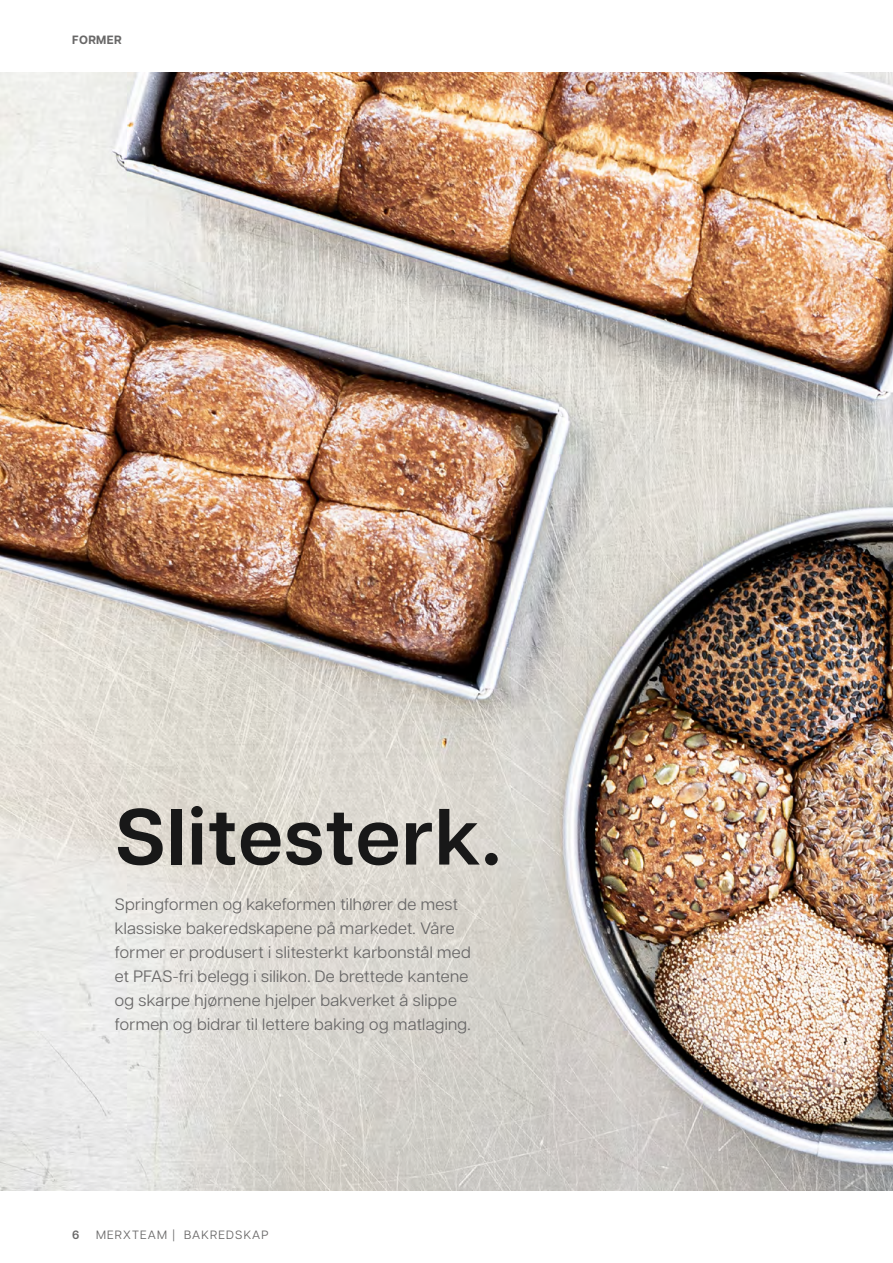
<style>
.page{position:relative;width:893px;height:1263px;background:#fff}
.page>*{position:absolute;margin:0;border:0;box-sizing:border-box;transform-origin:0 0}
.t1{font:600 79.5px "Articulat CF";letter-spacing:.02em;color:#181818}
.t2{font:16.5px/24px "Articulat CF";letter-spacing:.02em;color:#696868}
.t3{font:12px "Articulat CF";letter-spacing:.1em;color:#696868}
.t4{font:700 12px "Articulat CF";letter-spacing:.03em;color:#696868}
.t5{font:600 12px "Articulat CF";color:#696868}
</style>
<div class="page">
<img style="left:0;top:72px;width:893px;height:1119px">
<p class="t4" style="left:72px;top:31px;width:51px">FORMER</p>
<h1 class="t1" style="left:115px;top:778px;width:387px">Slitesterk.</h1>
<p class="t2" style="left:115px;top:891px;width:358px">Springformen og kakeformen tilhører de mest klassiske bakeredskapene på markedet. Våre former er produsert i slitesterkt karbonstål med et PFAS-fri belegg i silikon. De brettede kantene og skarpe hjørnene hjelper bakverket å slippe formen og bidrar til lettere baking og matlaging.</p>
<p class="t5" style="left:72px;top:1225px;width:9px">6</p>
<p class="t3" style="left:96px;top:1226px;width:174px">MERXTEAM | BAKREDSKAP</p>
</div>
